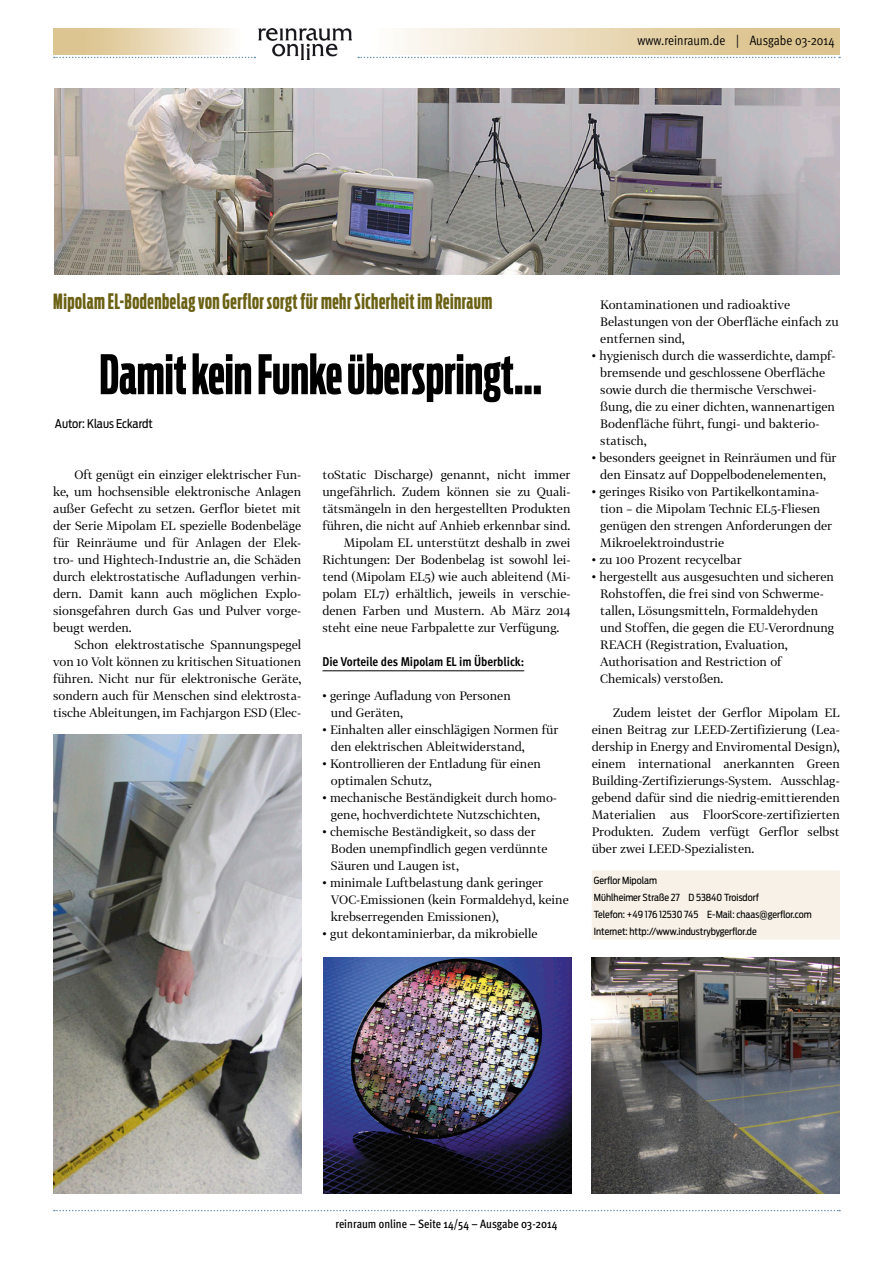
<style>
.page{position:relative;width:893px;height:1263px;background:#fff}
.page>*{position:absolute;margin:0;border:0;box-sizing:border-box;transform-origin:0 0}
.t1{font:700 54px "Antenna Comp";color:#000}
.t2{font:700 21px "Antenna Comp";letter-spacing:.025em;color:#6b6114}
.t3{font:13.5px "Meta OT Cond Norm";color:#000}
.t4{font:700 condensed 12.75px "Meta OT";color:#000}
.t5{font:12px/17px "Tabac G2";color:#000}
.t6{font:500 condensed 12px "Meta OT";color:#000}
.t7{font:12px "Antenna Cond";letter-spacing:-.005em;color:#000}
.t8{font:9.75px/17px "Antenna Cond";color:#000}
</style>
<div class="page">
<svg style="left:358px;top:57px;width:482px;height:1px"></svg>
<svg style="left:54px;top:57px;width:201px;height:1px"></svg>
<svg style="left:54px;top:1210px;width:786px;height:1px"></svg>
<img style="left:258px;top:29px;width:94px;height:31px">
<hr style="left:322px;top:670px;width:202px;height:1px;background:#000">
<div style="left:592px;top:870px;width:248px;height:18px;background:#f7f1e7"></div>
<div style="left:592px;top:887px;width:248px;height:18px;background:#f7f1e7"></div>
<div style="left:592px;top:904px;width:248px;height:18px;background:#f7f1e7"></div>
<div style="left:592px;top:921px;width:248px;height:18px;background:#f7f1e7"></div>
<img style="left:323px;top:958px;width:248px;height:236px">
<img style="left:55px;top:88px;width:785px;height:187px">
<img style="left:53px;top:734px;width:248px;height:460px">
<img style="left:592px;top:958px;width:248px;height:236px">
<p class="t3" style="left:637px;top:32px;width:199px">www.reinraum.de | Ausgabe 03-2014</p>
<h2 class="t2" style="left:53px;top:290px;width:441px">Mipolam EL-Bodenbelag von Gerflor sorgt für mehr Sicherheit im Reinraum</h2>
<h1 class="t1" style="left:99px;top:345px;width:444px">Damit kein Funke überspringt…</h1>
<p class="t7" style="left:55px;top:417px;width:99px">Autor: Klaus Eckardt</p>
<p class="t5" style="left:53px;top:466px;width:250px;text-align:justify;text-indent:21px">Oft genügt ein einziger elektrischer Fun&shy;ke, um hochsensible elektronische Anlagen außer Gefecht zu setzen. Gerflor bietet mit der Serie Mipolam EL spezielle Bodenbeläge für Reinräume und für Anlagen der Elek&shy;tro- und Hightech-Industrie an, die Schäden durch elektrostatische Aufladungen verhin&shy;dern. Damit kann auch möglichen Explo&shy;sionsgefahren durch Gas und Pulver vorge&shy;beugt werden.</p>
<p class="t5" style="left:53px;top:636px;width:250px;text-align:justify;text-indent:21px">Schon elektrostatische Spannungspegel von 10 Volt können zu kritischen Situationen führen. Nicht nur für elektronische Geräte, sondern auch für Menschen sind elektrosta&shy;tische Ableitungen, im Fachjargon ESD (Elec-</p>
<p class="t5" style="left:322px;top:466px;width:250px">toStatic Discharge) genannt, nicht immer</p>
<p class="t5" style="left:322px;top:483px;width:250px">ungefährlich. Zudem können sie zu Quali-</p>
<p class="t5" style="left:322px;top:500px;width:250px">tätsmängeln in den hergestellten Produkten</p>
<p class="t5" style="left:322px;top:517px;width:249px">führen, die nicht auf Anhieb erkennbar sind.</p>
<p class="t5" style="left:344px;top:534px;width:228px">Mipolam EL unterstützt deshalb in zwei</p>
<p class="t5" style="left:322px;top:551px;width:250px">Richtungen: Der Bodenbelag ist sowohl lei-</p>
<p class="t5" style="left:322px;top:568px;width:250px">tend (Mipolam EL5) wie auch ableitend (Mi-</p>
<p class="t5" style="left:322px;top:585px;width:250px">polam EL7) erhältlich, jeweils in verschie-</p>
<p class="t5" style="left:322px;top:602px;width:250px">denen Farben und Mustern. Ab März 2014</p>
<p class="t5" style="left:322px;top:619px;width:238px">steht eine neue Farbpalette zur Verfügung.</p>
<p class="t4" style="left:322px;top:654px;width:203px">Die Vorteile des Mipolam EL im Überblick:</p>
<p class="t5" style="left:331px;top:687px;width:181px;text-indent:-9px">• geringe Aufladung von Personen und Geräten,</p>
<p class="t5" style="left:331px;top:721px;width:229px;text-indent:-9px">• Einhalten aller einschlägigen Normen für den elektrischen Ableitwiderstand,</p>
<p class="t5" style="left:331px;top:755px;width:211px;text-indent:-9px">• Kontrollieren der Entladung für einen optimalen Schutz,</p>
<p class="t5" style="left:331px;top:789px;width:228px;text-indent:-9px">• mechanische Beständigkeit durch homo&shy;gene, hochverdichtete Nutzschichten,</p>
<p class="t5" style="left:331px;top:823px;width:218px;text-indent:-9px">• chemische Beständigkeit, so dass der<br>Boden unempfindlich gegen verdünnte<br>Säuren und Laugen ist,</p>
<p class="t5" style="left:331px;top:874px;width:239px;text-indent:-9px">• minimale Luftbelastung dank geringer<br>VOC-Emissionen (kein Formaldehyd, keine krebserregenden Emissionen),</p>
<p class="t5" style="left:322px;top:925px;width:217px">• gut dekontaminierbar, da mikrobielle</p>
<p class="t5" style="left:600px;top:296px;width:240px">Kontaminationen und radioaktive<br>Belastungen von der Oberfläche einfach zu entfernen sind,</p>
<p class="t5" style="left:600px;top:347px;width:237px;text-indent:-9px">• hygienisch durch die wasserdichte, dampf&shy;bremsende und geschlossene Oberfläche sowie durch die thermische Verschwei&shy;ßung, die zu einer dichten, wannenartigen Bodenfläche führt, fungi- und bakterio&shy;statisch,</p>
<p class="t5" style="left:592px;top:449px;width:246px;text-align:center">• besonders geeignet in Reinräumen und für den Einsatz auf Doppelbodenelementen,</p>
<p class="t5" style="left:600px;top:483px;width:233px;text-indent:-9px">• geringes Risiko von Partikelkontamina&shy;tion – die Mipolam Technic EL5-Fliesen genügen den strengen Anforderungen der Mikroelektroindustrie</p>
<p class="t5" style="left:592px;top:551px;width:151px">• zu 100 Prozent recycelbar</p>
<p class="t5" style="left:600px;top:568px;width:235px;text-indent:-9px">• hergestellt aus ausgesuchten und sicheren Rohstoffen, die frei sind von Schwerme&shy;tallen, Lösungsmitteln, Formaldehyden und Stoffen, die gegen die EU-Verordnung REACH (Registration, Evaluation, Authorisation and Restriction of Chemicals) verstoßen.</p>
<p class="t5" style="left:592px;top:704px;width:250px;text-align:justify;text-indent:21px">Zudem leistet der Gerflor Mipolam EL einen Beitrag zur LEED-Zertifizierung (Lea&shy;dership in Energy and Enviromental Design), einem international anerkannten Green Building-Zertifizierungs-System. Ausschlag&shy;gebend dafür sind die niedrig-emittierenden Materialien aus FloorScore-zertifizierten Produkten. Zudem verfügt Gerflor selbst über zwei LEED-Spezialisten.</p>
<p class="t8" style="left:594px;top:872px;width:219px">Gerflor Mipolam<br>Mühlheimer Straße 27 D 53840 Troisdorf<br>Telefon: +49 176 12530 745 E-Mail: chaas@gerflor.com Internet: http://www.industrybygerflor.de</p>
<p class="t6" style="left:335px;top:1216px;width:224px">reinraum online – Seite 14/54 – Ausgabe 03-2014</p>
</div>
